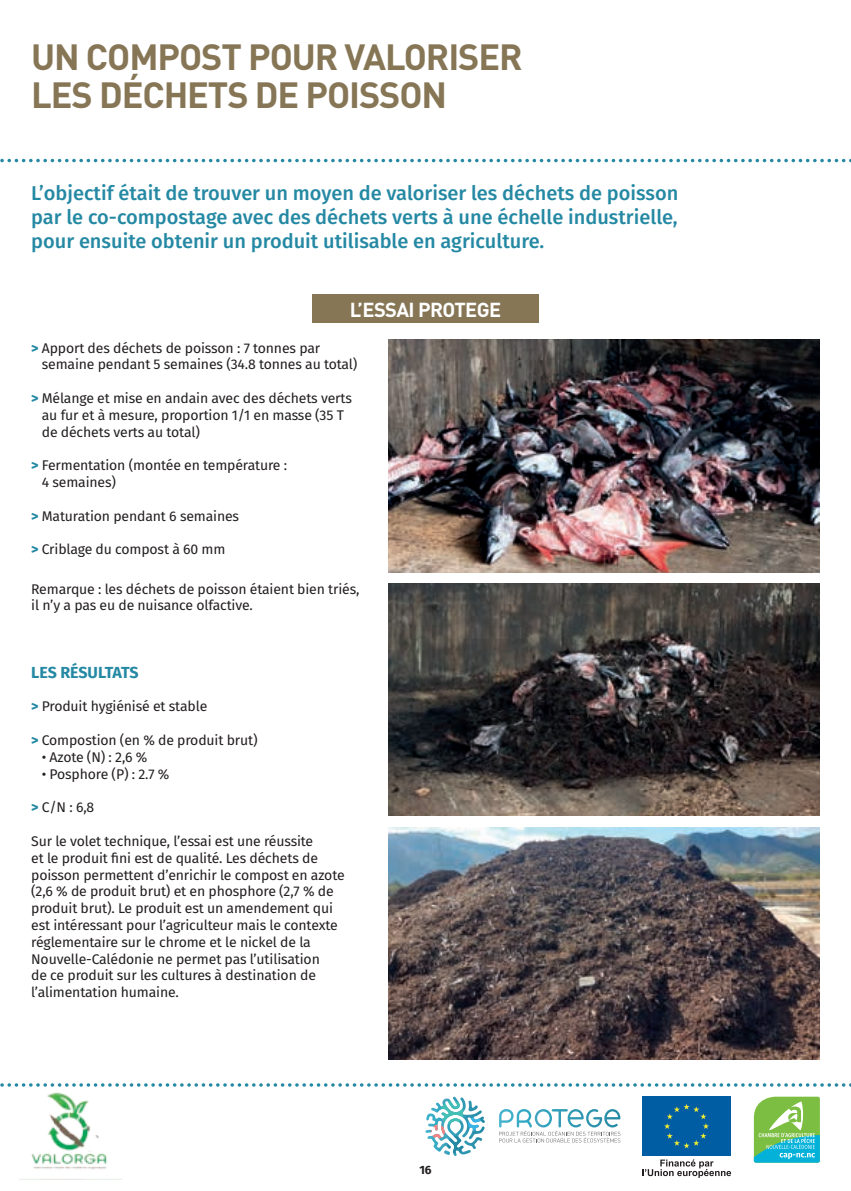
<style>
.page{position:relative;width:851px;height:1191px;background:#fff}
.page>*{position:absolute;margin:0;border:0;box-sizing:border-box;transform-origin:0 0}
.t1{font:700 36px/38px "DIN";letter-spacing:-.03em;color:#867655}
.t2{font:500 20px/24px "Fira Sans";color:#2589a4;text-align:justify}
.t3{font:700 20px "DIN";letter-spacing:-.03em;color:#fff}
.t4{font:700 16px "Fira Sans";color:#2589a4}
.t5{font:14px/16.8px "Fira Sans";letter-spacing:-.01em;color:#231f20}
.t6{font:700 12px "Fira Sans";color:#231f20}
.s1{font-weight:800;color:#2589a4}
</style>
<div class="page">
<svg style="left:426px;top:1097px;width:31px;height:40px"></svg>
<svg style="left:440px;top:1100px;width:24px;height:24px"></svg>
<svg style="left:431px;top:1124px;width:14px;height:14px"></svg>
<svg style="left:468px;top:1117px;width:13px;height:13px"></svg>
<svg style="left:447px;top:1136px;width:17px;height:17px"></svg>
<svg style="left:499px;top:1109px;width:121px;height:33px"></svg>
<div style="left:642px;top:1096px;width:88px;height:60px;background:#015da3"></div>
<svg style="left:664px;top:1104px;width:44px;height:44px"></svg>
<svg style="left:642px;top:1159px;width:89px;height:18px"></svg>
<svg style="left:753px;top:1096px;width:67px;height:67px;background:#74c68b"></svg>
<svg style="left:0;top:159px;width:851px;height:3px"></svg>
<svg style="left:0;top:1083px;width:851px;height:3px"></svg>
<img style="left:388px;top:339px;width:431px;height:233px">
<img style="left:388px;top:583px;width:431px;height:233px">
<img style="left:388px;top:827px;width:431px;height:232px">
<div style="left:312px;top:294px;width:227px;height:28px;background:#867655"></div>
<img style="left:19px;top:1083px;width:102px;height:87px">
<h1 class="t1" style="left:31px;top:36px;width:449px">UN COMPOST POUR VALORISER<br>LES</h1>
<h1 class="t1" style="left:99px;top:74px;width:109px">DÉCHETS</h1>
<h1 class="t1" style="left:255px;top:74px;width:194px">DE POISSON</h1>
<h2 class="t2" style="left:31px;top:180px;width:648px">L’objectif était de trouver un moyen de valoriser les déchets de poisson par le co-compostage avec des déchets verts à une échelle industrielle, pour ensuite obtenir un produit utilisable en agriculture.</h2>
<h2 class="t3" style="left:350px;top:296px;width:25px">L’ESSA</h2>
<h2 class="t3" style="left:408px;top:296px;width:94px">I PROTEGE</h2>
<p class="t5" style="left:42px;top:339px;width:317px;text-indent:-11px"><span class="s1">&gt;</span> Apport des déchets de poisson : 7 tonnes par semaine pendant 5 semaines (34.8 tonnes au total)</p>
<p class="t5" style="left:42px;top:389px;width:311px;text-indent:-11px"><span class="s1">&gt;</span> Mélange et mise en andain avec des déchets verts au fur et à mesure, proportion 1/1 en masse (35 T de déchets verts au total)</p>
<p class="t5" style="left:42px;top:456px;width:247px;text-indent:-11px"><span class="s1">&gt;</span> Fermentation (montée en température :<br>4 semaines)</p>
<p class="t5" style="left:31px;top:507px;width:209px"><span class="s1">&gt;</span> Maturation pendant 6 semaines</p>
<p class="t5" style="left:31px;top:540px;width:196px"><span class="s1">&gt;</span> Criblage du compost à 60 mm</p>
<p class="t5" style="left:31px;top:580px;width:330px">Remarque : les déchets de poisson étaient bien triés, il n’y a pas eu de nuisance olfactive.</p>
<p class="t4" style="left:31px;top:659px;width:76px">LES RÉSULTATS</p>
<p class="t5" style="left:31px;top:698px;width:177px"><span class="s1">&gt;</span> Produit hygiénisé et stable</p>
<p class="t5" style="left:31px;top:731px;width:228px"><span class="s1">&gt;</span> Compostion (en % de produit brut)</p>
<p class="t5" style="left:42px;top:748px;width:107px">• Azote (N) : 2,6 %</p>
<p class="t5" style="left:42px;top:765px;width:129px">• Posphore (P) : 2.7 %</p>
<p class="t5" style="left:31px;top:798px;width:65px"><span class="s1">&gt;</span> C/N : 6,8</p>
<p class="t5" style="left:31px;top:832px;width:315px">Sur le volet technique, l’essai est une réussite<br>et le produit fini est de qualité. Les déchets de poisson permettent d’enrichir le compost en azote (2,6 % de produit brut) et en phosphore (2,7 % de produit brut). Le produit est un amendement qui est intéressant pour l’agriculteur mais le contexte réglementaire sur le chrome et le nickel de la Nouvelle-Calédonie ne permet pas l’utilisation<br>de ce produit sur les cultures à destination de l’alimentation humaine.</p>
<p class="t6" style="left:419px;top:1159px;width:13px">16</p>
</div>
